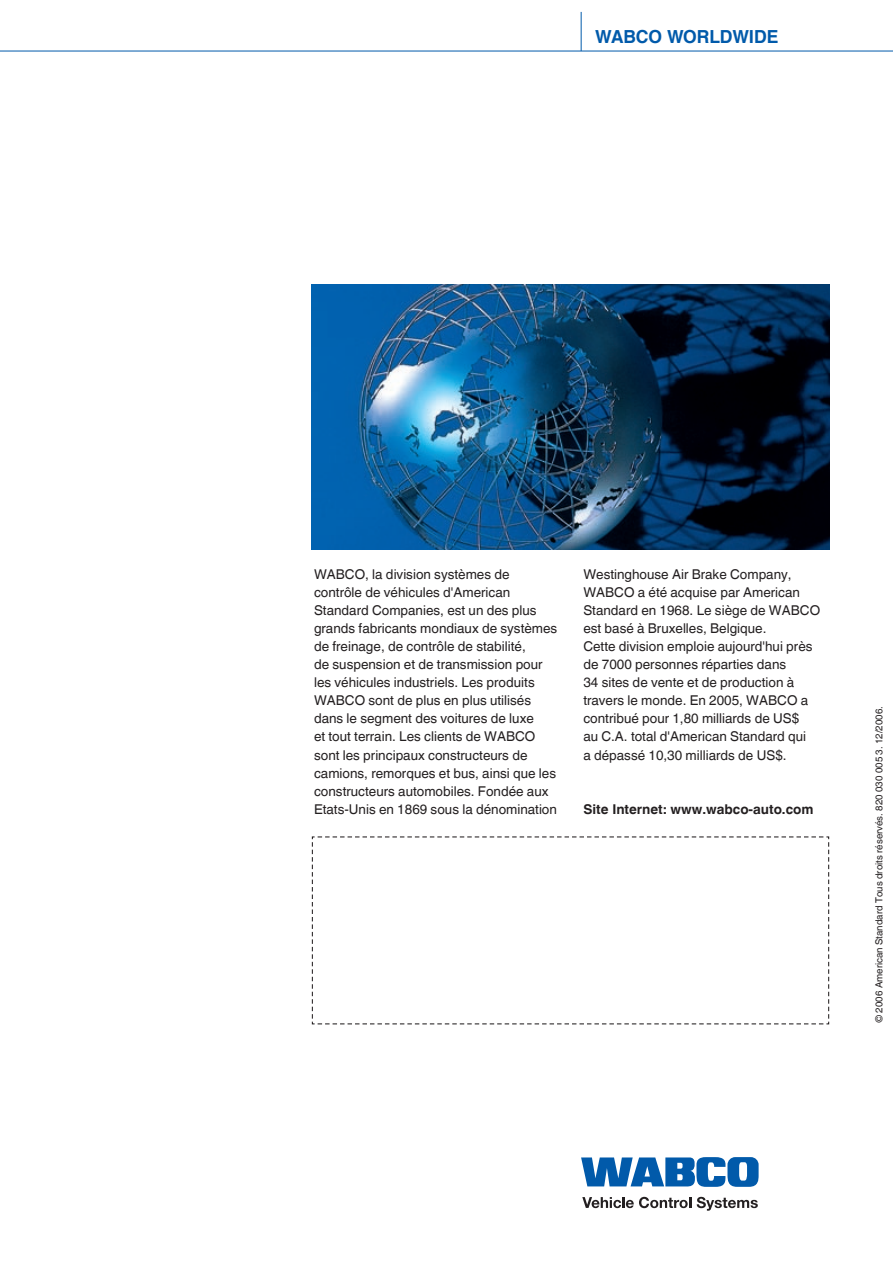
<style>
.page{position:relative;width:893px;height:1263px;background:#fff}
.page>*{position:absolute;margin:0;border:0;box-sizing:border-box;transform-origin:0 0}
.t1{font:700 18px "Helvetica Linotype";color:#015aaa}
.t2{font:13.5px/18px "Helvetica Linotype";color:#231f20}
.t3{font:700 13.5px "Helvetica Linotype";color:#231f20}
.t4{font:9.75px "Helvetica Linotype";color:#231f20}
</style>
<div class="page">
<hr style="left:0;top:51px;width:893px;height:1px;background:#015aaa">
<hr style="left:581px;top:12px;width:1px;height:39px;background:#015aaa">
<svg style="left:311px;top:836px;width:519px;height:189px"></svg>
<img style="left:312px;top:285px;width:517px;height:264px">
<svg style="left:582px;top:1197px;width:109px;height:11px"></svg>
<svg style="left:697px;top:1197px;width:61px;height:14px"></svg>
<svg style="left:581px;top:1157px;width:178px;height:30px"></svg>
<h1 class="t1" style="left:595px;top:26px;width:185px">WABCO WORLDWIDE</h1>
<p class="t2" style="left:314px;top:566px;width:245px">WABCO, la division systèmes de contrôle de véhicules d'American Standard Companies, est un des plus grands fabricants mondiaux de systèmes de freinage, de contrôle de stabilité,<br>de suspension et de transmission pour les véhicules industriels. Les produits WABCO sont de plus en plus utilisés dans le segment des voitures de luxe<br>et tout terrain. Les clients de WABCO sont les principaux constructeurs de camions, remorques et bus, ainsi que les constructeurs automobiles. Fondée aux Etats-Unis en 1869 sous la dénomination</p>
<p class="t2" style="left:583px;top:566px;width:238px">Westinghouse Air Brake Company, WABCO a été acquise par American Standard en 1968. Le siège de WABCO est basé à Bruxelles, Belgique.<br>Cette division emploie aujourd'hui près de 7000 personnes réparties dans<br>34 sites de vente et de production à travers le monde. En 2005, WABCO a contribué pour 1,80 milliards de US$<br>au C.A. total d'American Standard qui<br>a dépassé 10,30 milliards de US$.</p>
<p class="t3" style="left:583px;top:801px;width:232px">Site Internet: www.wabco-auto.com</p>
<p class="t4" style="left:873px;top:1023px;width:319px;rotate:-90deg">© 2006 American Standard Tous droits réservés. 820 030 005 3. 12/2006.</p>
</div>
